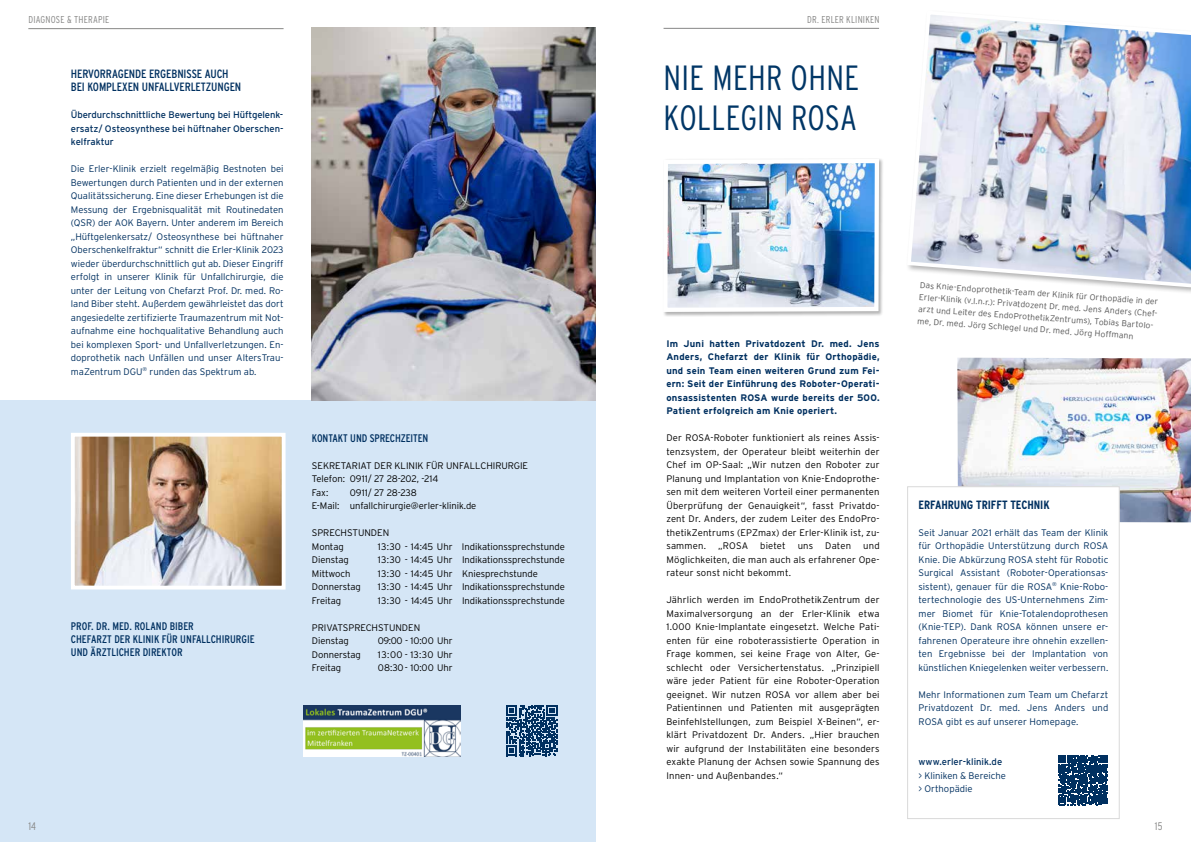
<style>
.page{position:relative;width:1191px;height:842px;background:#fff}
.page>*{position:absolute;margin:0;border:0;box-sizing:border-box;transform-origin:0 0}
.t1{font:300 35px/40px "Interstate Condensed";letter-spacing:.01em;color:#003666}
.t2{font:12px/13.5px "Interstate Condensed";letter-spacing:-.01em;color:#003060}
.t3{font:700 12px "Interstate Condensed";letter-spacing:-.005em;color:#003060}
.t4{font:11px/13.2px "Interstate Condensed";color:#003060}
.t5{font:300 11px "Interstate Condensed";color:#878786}
.t6{font:300 10px "Interstate Condensed";letter-spacing:.02em;color:#878786}
.t7{font:300 9.5px/13.5px "Interstate";letter-spacing:-.005em;color:#000}
.t8{font:300 9.5px/13.5px "Interstate";color:#003060;text-align:justify}
.t9{font:700 9.5px/13.5px "Interstate";letter-spacing:.02em;color:#003060;text-align:justify}
.t10{font:9.5px/13.5px "Interstate";color:#003060;text-align:justify}
.t11{font:300 9.5px "Interstate";letter-spacing:.02em;color:#000}
.t12{font:300 8.5px/12px "Interstate";color:#565656}
</style>
<div class="page">
<div style="left:0;top:400px;width:595px;height:442px;background:#d5e6f6"></div>
<hr style="left:28px;top:28px;width:255px;height:1px;background:#878786">
<hr style="left:663px;top:28px;width:216px;height:1px;background:#878786">
<img style="left:908px;top:15px;width:283px;height:278px">
<img style="left:957px;top:358px;width:234px;height:164px">
<img style="left:76px;top:438px;width:204px;height:147px">
<div style="left:71px;top:433px;width:214px;height:157px;border:4px solid #fff"></div>
<img style="left:312px;top:27px;width:283px;height:373px">
<div style="left:662px;top:158px;width:222px;height:159px;background:#000;opacity:.3"></div>
<img style="left:662px;top:158px;width:219px;height:156px">
<img style="left:304px;top:705px;width:157px;height:51px">
<div style="left:907px;top:486px;width:212px;height:333px;background:#fff;border:1px solid #dadada"></div>
<svg style="left:506px;top:705px;width:51px;height:51px"></svg>
<svg style="left:1058px;top:755px;width:50px;height:50px;background:#234c75"></svg>
<p class="t6" style="left:28px;top:14px;width:83px">DIAGNOSE &amp; THERAPIE</p>
<p class="t6" style="left:807px;top:14px;width:74px">DR. ERLER KLINIKEN</p>
<p class="t2" style="left:71px;top:66px;width:172px">HERVORRAGENDE ERGEBNISSE AUCH<br>BEI KOMPLEXEN UNFALLVERLETZUNGEN</p>
<p class="t10" style="left:71px;top:108px;width:214px">Überdurchschnittliche Bewertung bei Hüftgelenk&shy;ersatz/ Osteosynthese bei hüftnaher Oberschen&shy;kelfraktur</p>
<p class="t8" style="left:71px;top:162px;width:214px">Die Erler-Klinik erzielt regelmäßig Bestnoten bei Bewertungen durch Patienten und in der externen Qualitätssicherung. Eine dieser Erhebungen ist die Messung der Ergebnisqualität mit Routinedaten (QSR) der AOK Bayern. Unter anderem im Bereich „Hüftgelenkersatz/ Osteosynthese bei hüftnaher Oberschenkelfraktur“ schnitt die Erler-Klinik 2023 wieder überdurchschnittlich gut ab. Dieser Eingriff erfolgt in unserer Klinik für Unfallchirurgie, die unter der Leitung von Chefarzt Prof. Dr. med. Ro&shy;land Biber steht. Außerdem gewährleistet das dort angesiedelte zertifizierte Traumazentrum mit Not&shy;aufnahme eine hochqualitative Behandlung auch bei komplexen Sport- und Unfallverletzungen. En&shy;doprothetik nach Unfällen und unser AltersTrau&shy;maZentrum DGU<sup>®</sup> runden das Spektrum ab.</p>
<p class="t4" style="left:71px;top:619px;width:185px">PROF. DR. MED. ROLAND BIBER<br>CHEFARZT DER KLINIK FÜR UNFALLCHIRURGIE<br>UND ÄRZTLICHER DIREKTOR</p>
<p class="t4" style="left:312px;top:431px;width:118px">KONTAKT UND SPRECHZEITEN</p>
<p class="t7" style="left:312px;top:458px;width:218px">SEKRETARIAT DER KLINIK FÜR UNFALLCHIRURGIE<br>Telefon: 0911/ 27 28-202, -214<br>Fax:</p>
<p class="t7" style="left:312px;top:485px;width:166px;text-indent:38px">0911/ 27 28-238<br>E-Mail: unfallchirurgie@erler-klinik.de</p>
<p class="t7" style="left:312px;top:526px;width:79px">SPRECHSTUNDEN<br>Montag</p>
<p class="t7" style="left:378px;top:539px;width:188px">13:30 - 14:45 Uhr Indikationssprechstunde</p>
<p class="t7" style="left:312px;top:553px;width:38px">Dienstag</p>
<p class="t7" style="left:378px;top:553px;width:188px">13:30 - 14:45 Uhr Indikationssprechstunde</p>
<p class="t7" style="left:312px;top:566px;width:40px">Mittwoch</p>
<p class="t7" style="left:378px;top:566px;width:161px">13:30 - 14:45 Uhr Kniesprechstunde</p>
<p class="t7" style="left:312px;top:580px;width:50px">Donnerstag</p>
<p class="t7" style="left:378px;top:580px;width:188px">13:30 - 14:45 Uhr Indikationssprechstunde</p>
<p class="t7" style="left:312px;top:593px;width:31px">Freitag</p>
<p class="t7" style="left:378px;top:593px;width:188px">13:30 - 14:45 Uhr Indikationssprechstunde</p>
<p class="t7" style="left:312px;top:620px;width:110px">PRIVATSPRECHSTUNDEN<br>Dienstag</p>
<p class="t7" style="left:378px;top:634px;width:76px">09:00 - 10:00 Uhr</p>
<p class="t7" style="left:312px;top:647px;width:50px">Donnerstag</p>
<p class="t11" style="left:378px;top:649px;width:76px">13:00 - 13:30 Uhr</p>
<p class="t7" style="left:312px;top:661px;width:31px">Freitag</p>
<p class="t7" style="left:378px;top:661px;width:76px">08:30- 10:00 Uhr</p>
<h1 class="t1" style="left:663px;top:57px;width:197px">NIE MEHR OHNE<br>KOLLEGIN ROSA</h1>
<p class="t9" style="left:666px;top:337px;width:215px">Im Juni hatten Privatdozent Dr. med. Jens Anders, Chefarzt der Klinik für Orthopädie, und sein Team einen weiteren Grund zum Fei&shy;ern: Seit der Einführung des Roboter-Operati&shy;onsassistenten ROSA wurde bereits der 500.<br>Patient erfolgreich am Knie operiert.</p>
<p class="t7" style="left:666px;top:431px;width:215px;text-align:justify">Der ROSA-Roboter funktioniert als reines Assis&shy;tenzsystem, der Operateur bleibt weiterhin der Chef im OP-Saal: „Wir nutzen den Roboter zur Planung und Implantation von Knie-Endoprothe&shy;sen mit dem weiteren Vorteil einer permanenten Überprüfung der Genauigkeit“, fasst Privatdo&shy;zent Dr. Anders, der zudem Leiter des EndoPro&shy;thetikZentrums (EPZmax) der Erler-Klinik ist, zu&shy;sammen.</p>
<p class="t7" style="left:666px;top:539px;width:215px;text-align:justify;text-indent:197px">und Möglichkeiten, die man auch als erfahrener Ope&shy;rateur sonst nicht bekommt.</p>
<p class="t7" style="left:666px;top:593px;width:215px;text-align:justify">Jährlich werden im EndoProthetikZentrum der Maximalversorgung an der Erler-Klinik etwa 1.000 Knie-Implantate eingesetzt. Welche Pati&shy;enten für eine roboterassistierte Operation in Frage kommen, sei keine Frage von Alter, Ge&shy;schlecht oder Versichertenstatus. „Prinzipiell wäre jeder Patient für eine Roboter-Operation geeignet. Wir nutzen ROSA vor allem aber bei Patientinnen und Patienten mit ausgeprägten Beinfehlstellungen, zum Beispiel X-Beinen“, er&shy;klärt Privatdozent Dr. Anders. „Hier brauchen wir aufgrund der Instabilitäten eine besonders exakte Planung der Achsen sowie Spannung des Innen- und Außenbandes.“</p>
<p class="t7" style="left:718px;top:539px;width:31px">„ROSA</p>
<p class="t7" style="left:760px;top:539px;width:27px">bietet</p>
<p class="t7" style="left:797px;top:539px;width:17px">uns</p>
<p class="t7" style="left:825px;top:539px;width:27px">Daten</p>
<p class="t12" style="left:920px;top:279px;width:242px;rotate:4deg">Das Knie-Endoprothetik-Team der Klinik für Orthopädie in der Erler-Klinik (v.l.n.r.): Privatdozent Dr. med. Jens Anders (Chef&shy;arzt und Leiter des EndoProthetikZentrums), Tobias Bartolo&shy;me, Dr. med. Jörg Schlegel und Dr. med. Jörg Hoffmann</p>
<p class="t3" style="left:918px;top:498px;width:133px">ERFAHRUNG TRIFFT TECHNIK</p>
<p class="t8" style="left:918px;top:525px;width:191px">Seit Januar 2021 erhält das Team der Klinik für Orthopädie Unterstützung durch ROSA Knie. Die Abkürzung ROSA steht für Robotic Surgical Assistant (Roboter-Operationsas&shy;sistent), genauer für die ROSA<sup>®</sup> Knie-Robo&shy;tertechnologie des US-Unternehmens Zim&shy;mer Biomet für Knie-Totalendoprothesen (Knie-TEP). Dank ROSA können unsere er&shy;fahrenen Operateure ihre ohnehin exzellen&shy;ten Ergebnisse bei der Implantation von künstlichen Kniegelenken weiter verbessern.</p>
<p class="t8" style="left:918px;top:687px;width:191px">Mehr Informationen zum Team um Chefarzt Privatdozent Dr. med. Jens Anders und ROSA gibt es auf unserer Homepage.</p>
<p class="t10" style="left:918px;top:755px;width:85px">www.erler-klinik.de</p>
<p class="t8" style="left:918px;top:768px;width:89px">&gt; Kliniken &amp; Bereiche &gt; Orthopädie</p>
<p class="t5" style="left:28px;top:819px;width:9px">14</p>
<p class="t5" style="left:1155px;top:819px;width:9px">15</p>
</div>
